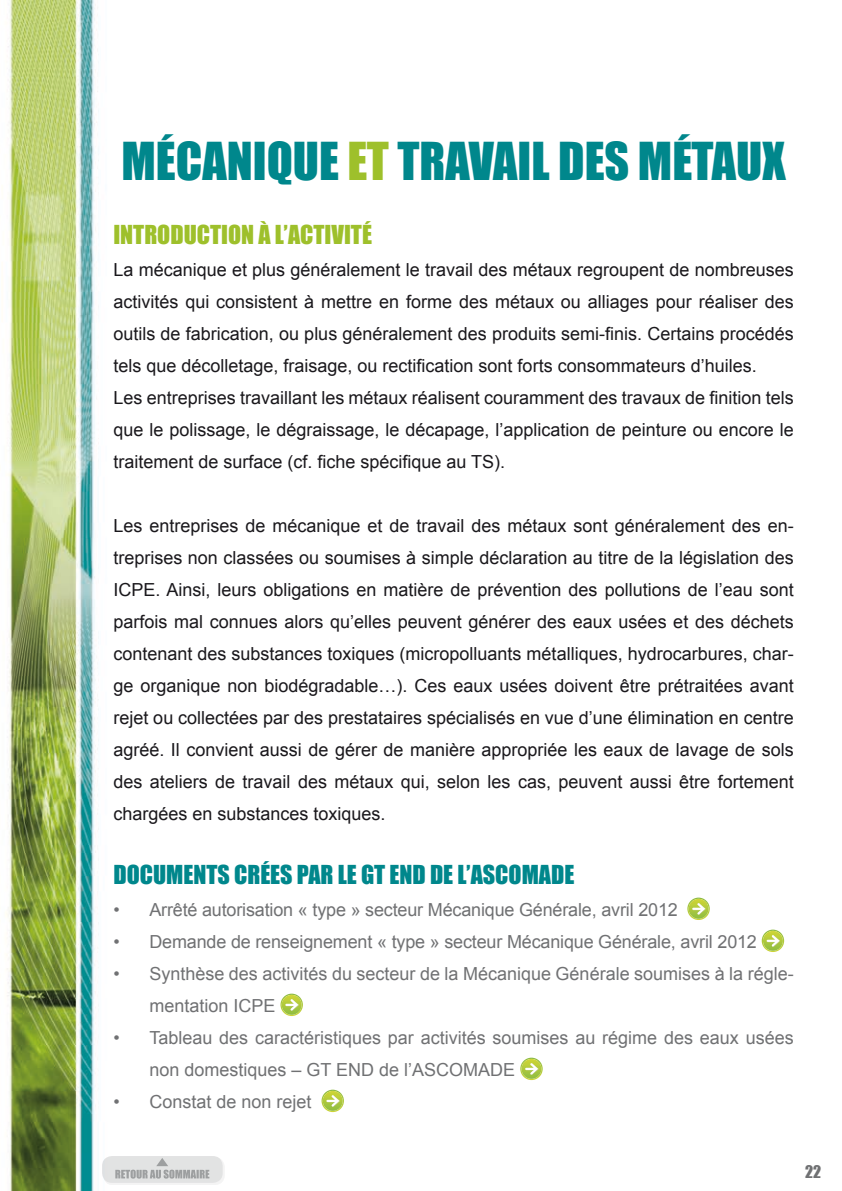
<style>
.page{position:relative;width:842px;height:1191px;background:#fff}
.page>*{position:absolute;margin:0;border:0;box-sizing:border-box;transform-origin:0 0}
.t1{font:48px "Impact";color:#00878c}
.t2{font:24px "Impact";color:#00878c}
.t3{font:24px "Impact";color:#9ec02b}
.t4{font:18px/32px "Arial";color:#1a181c}
.t5{font:18px/32px "Arial";color:#707173}
.t6{font:16px "Impact";color:#707173}
.s1{color:#9ec02b}
</style>
<div class="page">
<img style="left:6px;top:0;width:779px;height:1191px">
<div style="left:104px;top:1157px;width:120px;height:27px;background:#1a181c;opacity:.25"></div>
<svg style="left:102px;top:1156px;width:121px;height:26px"></svg>
<svg style="left:115px;top:1157px;width:94px;height:21px;background:#cdcece"></svg>
<svg style="left:687px;top:897px;width:23px;height:23px"></svg>
<svg style="left:762px;top:929px;width:22px;height:23px"></svg>
<svg style="left:280px;top:993px;width:23px;height:23px"></svg>
<svg style="left:520px;top:1057px;width:23px;height:23px"></svg>
<svg style="left:321px;top:1089px;width:23px;height:23px"></svg>
<h1 class="t1" style="left:122px;top:124px;width:666px">MÉCANIQUE <span class="s1">ET</span> TRAVAIL DES MÉTAUX</h1>
<h2 class="t3" style="left:113px;top:216px;width:260px">INTRODUCTION À L’ACTIVITÉ</h2>
<p class="t4" style="left:113px;top:254px;width:682px">La mécanique et plus généralement le travail des métaux regroupent de nombreuses activités qui consistent à mettre en forme des métaux ou alliages pour réaliser des outils de fabrication, ou plus généralement des produits semi-finis. Certains procédés tels que décolletage, fraisage, ou rectification sont forts consommateurs d’huiles.<br>Les entreprises travaillant les métaux réalisent couramment des travaux de finition tels que le polissage, le dégraissage, le décapage, l’application de peinture ou encore le traitement de surface (cf. fiche spécifique au TS).</p>
<p class="t4" style="left:113px;top:510px;width:682px;text-align:justify">Les entreprises de mécanique et de travail des métaux sont généralement des en&shy;treprises non classées ou soumises à simple déclaration au titre de la législation des ICPE. Ainsi, leurs obligations en matière de prévention des pollutions de l’eau sont parfois mal connues alors qu’elles peuvent générer des eaux usées et des déchets contenant des substances toxiques (micropolluants métalliques, hydrocarbures, char&shy;ge organique non biodégradable…). Ces eaux usées doivent être prétraitées avant rejet ou collectées par des prestataires spécialisés en vue d’une élimination en centre agréé. Il convient aussi de gérer de manière appropriée les eaux de lavage de sols des ateliers de travail des métaux qui, selon les cas, peuvent aussi être fortement chargées en substances toxiques.</p>
<h2 class="t2" style="left:113px;top:856px;width:462px">DOCUMENTS CRÉES PAR LE GT END DE L’ASCOMADE</h2>
<p class="t5" style="left:113px;top:894px;width:566px">• Arrêté autorisation « type » secteur Mécanique Générale, avril 2012</p>
<p class="t5" style="left:113px;top:926px;width:645px">• Demande de renseignement « type » secteur Mécanique Générale, avril 2012</p>
<p class="t5" style="left:149px;top:958px;width:646px;text-indent:-36px">• Synthèse des activités du secteur de la Mécanique Générale soumises à la régle&shy;mentation ICPE</p>
<p class="t5" style="left:149px;top:1022px;width:646px;text-indent:-36px">• Tableau des caractéristiques par activités soumises au régime des eaux usées non domestiques – GT END de l’ASCOMADE</p>
<p class="t5" style="left:113px;top:1086px;width:200px">• Constat de non rejet</p>
<p class="t6" style="left:805px;top:1159px;width:18px">22</p>
</div>
